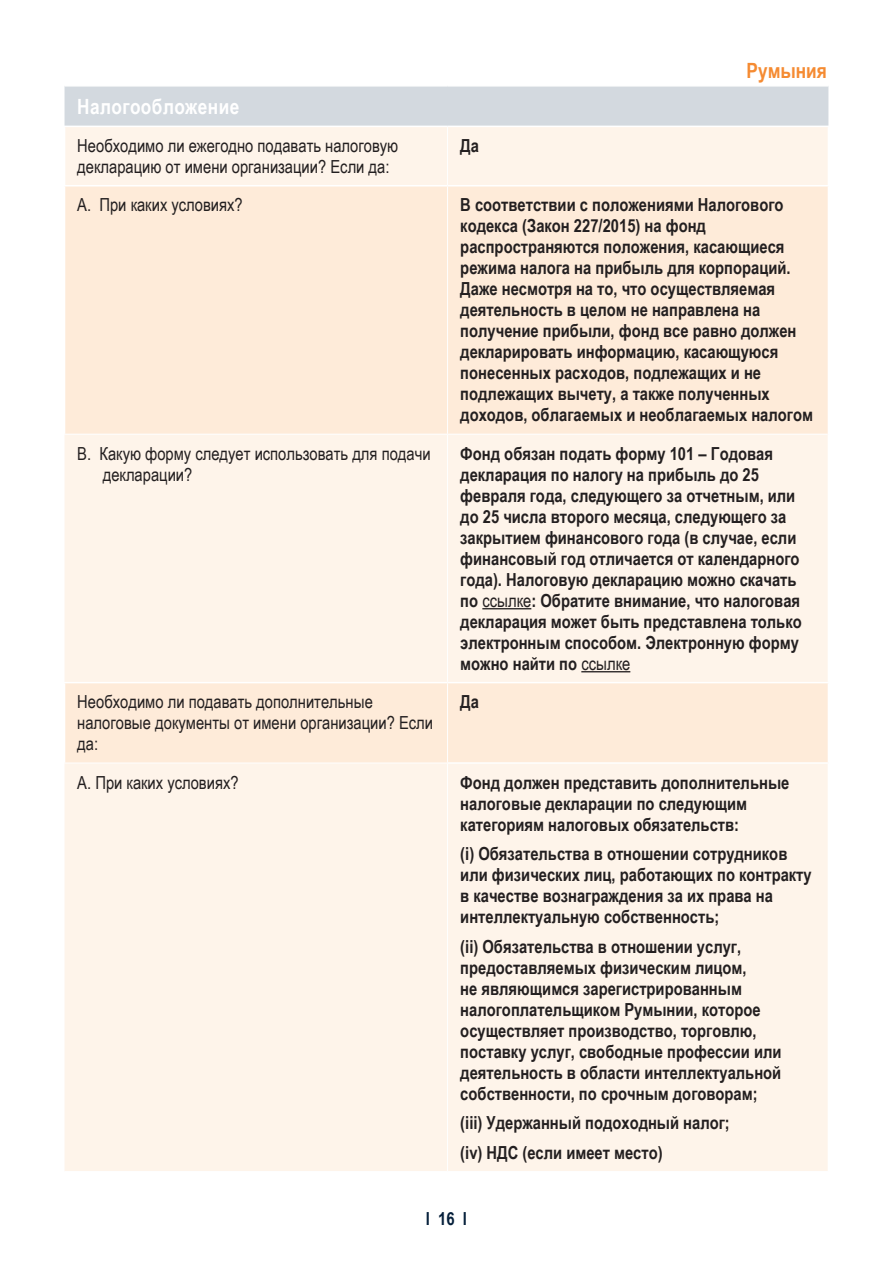
<style>
.page{position:relative;width:893px;height:1263px;background:#fff}
.page>*{position:absolute;margin:0;border:0;box-sizing:border-box;transform-origin:0 0}
.t1{font:700 21px "Arial Narrow Cx";letter-spacing:.02em;color:#fff}
.t2{font:700 21px "Arial Narrow Cx";color:#f58b32}
.P-table-bold{font:700 18px/21px "Arial Narrow Cx";color:#231f20}
.P-Table{font:18px/21px "Arial Narrow Cx";color:#231f20}
.P-table-tab-bal_oszlop{font:18px/21px "Arial Narrow Cx";color:#231f20}
.t3{font:700 18px "Arial Narrow Cx";color:#051f3a}
.s1{font-weight:400}
</style>
<div class="page">
<div style="left:65px;top:87px;width:763px;height:39px;background:#d3d9df"></div>
<div style="left:65px;top:127px;width:763px;height:1044px;background:#fef4ea"></div>
<svg style="left:65px;top:186px;width:763px;height:577px;background:#feeee0"></svg>
<hr style="left:64px;top:434px;width:384px;height:1px;background:#fff">
<hr style="left:447px;top:435px;width:1px;height:247px;background:#fff">
<hr style="left:64px;top:763px;width:384px;height:1px;background:#fff">
<hr style="left:447px;top:127px;width:1px;height:58px;background:#fff">
<hr style="left:447px;top:186px;width:1px;height:248px;background:#fff">
<hr style="left:448px;top:434px;width:380px;height:1px;background:#fff">
<hr style="left:447px;top:683px;width:1px;height:80px;background:#fff">
<hr style="left:447px;top:763px;width:1px;height:408px;background:#fff">
<hr style="left:64px;top:185px;width:384px;height:1px;background:#fff">
<hr style="left:448px;top:185px;width:381px;height:1px;background:#fff">
<hr style="left:64px;top:682px;width:384px;height:1px;background:#fff">
<hr style="left:448px;top:682px;width:381px;height:1px;background:#fff">
<hr style="left:448px;top:762px;width:381px;height:2px;background:#fff">
<hr style="left:482px;top:608px;width:49px;height:1px;background:#231f20">
<hr style="left:581px;top:671px;width:49px;height:1px;background:#231f20">
<p class="t2" style="left:747px;top:54px;width:82px">Румыния</p>
<p class="t1" style="left:77px;top:90px;width:164px">Налогообложение</p>
<p class="P-Table" style="left:77px;top:134px;width:322px">Необходимо ли ежегодно подавать налоговую декларацию от имени организации? Если да:</p>
<p class="P-table-bold" style="left:460px;top:134px;width:20px">Да</p>
<p class="P-Table" style="left:77px;top:194px;width:167px">A. При каких условиях?</p>
<p class="P-table-bold" style="left:460px;top:194px;width:354px">В соответствии с положениями Налогового кодекса (Закон 227/2015) на фонд распространяются положения, касающиеся режима налога на прибыль для корпораций.<br>Даже несмотря на то, что осуществляемая деятельность в целом не направлена на получение прибыли, фонд все равно должен декларировать информацию, касающуюся понесенных расходов, подлежащих и не подлежащих вычету, а также полученных доходов, облагаемых и необлагаемых налогом</p>
<p class="P-table-tab-bal_oszlop" style="left:103px;top:442px;width:329px;text-indent:-26px">B. Какую форму следует использовать для подачи декларации?</p>
<p class="P-table-bold" style="left:460px;top:442px;width:343px">Фонд обязан подать форму 101 – Годовая декларация по налогу на прибыль до 25 февраля года, следующего за отчетным, или до 25 числа второго месяца, следующего за закрытием финансового года (в случае, если финансовый год отличается от календарного года). Налоговую декларацию можно скачать по <span class="s1">ссылке</span>: Обратите внимание, что налоговая декларация может быть представлена только электронным способом. Электронную форму можно найти по <span class="s1">ссылке</span></p>
<p class="P-Table" style="left:77px;top:691px;width:357px">Необходимо ли подавать дополнительные налоговые документы от имени организации? Если да:</p>
<p class="P-table-bold" style="left:460px;top:691px;width:20px">Да</p>
<p class="P-table-tab-bal_oszlop" style="left:77px;top:771px;width:163px">A. При каких условиях?</p>
<p class="P-table-bold" style="left:460px;top:771px;width:331px">Фонд должен представить дополнительные налоговые декларации по следующим категориям налоговых обязательств:</p>
<p class="P-table-bold" style="left:460px;top:842px;width:353px">(i) Обязательства в отношении сотрудников или физических лиц, работающих по контракту в качестве вознаграждения за их права на интеллектуальную собственность;</p>
<p class="P-table-bold" style="left:460px;top:935px;width:323px">(ii) Обязательства в отношении услуг, предоставляемых физическим лицом,<br>не являющимся зарегистрированным налогоплательщиком Румынии, которое осуществляет производство, торговлю, поставку услуг, свободные профессии или деятельность в области интеллектуальной собственности, по срочным договорам;</p>
<p class="P-table-bold" style="left:460px;top:1111px;width:271px">(iii) Удержанный подоходный налог;</p>
<p class="P-table-bold" style="left:460px;top:1141px;width:204px">(iv) НДС (если имеет место)</p>
<p class="t3" style="left:426px;top:1205px;width:43px">l 16 l</p>
</div>
